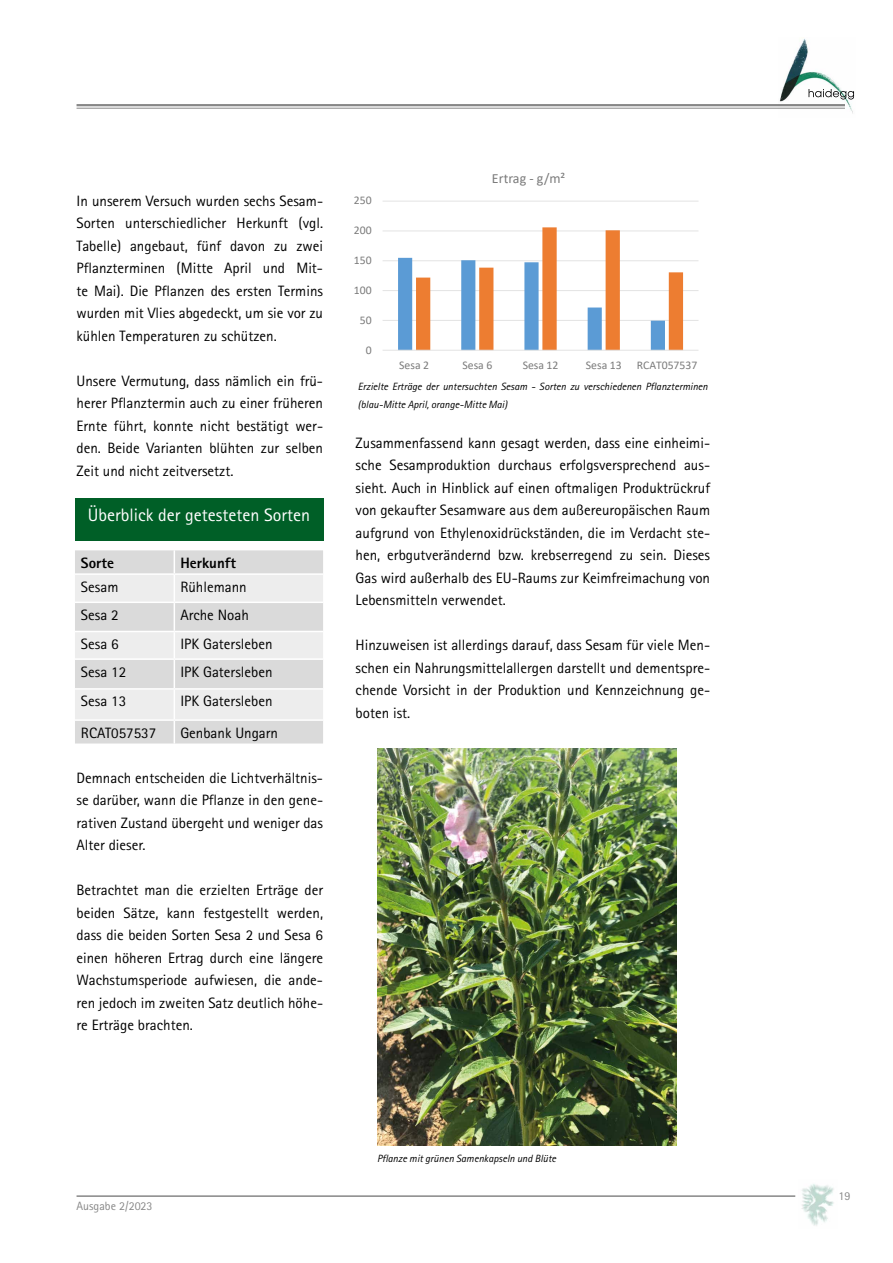
<style>
.page{position:relative;width:893px;height:1263px;background:#fff}
.page>*{position:absolute;margin:0;border:0;box-sizing:border-box;transform-origin:0 0}
.t1{font:18px "Rotis Sans Serif";color:#fff}
.t2{font:15px/22.5px "Rotis Sans Serif";color:#000;text-align:justify}
.t3{font:800 15px "Rotis Sans Serif";color:#000}
.t4{font:13.95px "Calibri";color:#7b7b7b}
.t5{font:12px "Rotis Sans Serif";color:#878787}
.t6{font:11.7px "Calibri";color:#7b7b7b}
.t7{font:italic 10.5px/18px "Rotis Sans Serif";color:#000}
</style>
<div class="page">
<hr style="left:77px;top:1195px;width:718px;height:2px;background:#878787">
<hr style="left:77px;top:104px;width:768px;height:2px;background:#878787">
<hr style="left:77px;top:108px;width:768px;height:1px;background:#878787">
<img style="left:801px;top:1184px;width:33px;height:42px">
<img style="left:778px;top:39px;width:77px;height:75px">
<img style="left:809px;top:89px;width:45px;height:11px">
<svg style="left:75px;top:550px;width:248px;height:193px;background:#e4e4e4"></svg>
<hr style="left:383px;top:320px;width:315px;height:1px;background:#e3e3e3">
<hr style="left:383px;top:290px;width:315px;height:1px;background:#e3e3e3">
<hr style="left:383px;top:260px;width:315px;height:1px;background:#e3e3e3">
<hr style="left:383px;top:231px;width:315px;height:1px;background:#e3e3e3">
<hr style="left:383px;top:201px;width:315px;height:1px;background:#e3e3e3">
<svg style="left:398px;top:227px;width:285px;height:123px"></svg>
<hr style="left:383px;top:350px;width:315px;height:1px;background:#e3e3e3">
<div style="left:75px;top:498px;width:248px;height:43px;background:#005f27"></div>
<img style="left:377px;top:749px;width:299px;height:396px">
<p class="t2" style="left:77px;top:189px;width:248px">In unserem Versuch wurden sechs Sesam-Sorten unterschiedlicher Herkunft (vgl.<br>Tabelle) angebaut, fünf davon zu zwei Pflanzterminen (Mitte April und Mit&shy;te Mai). Die Pflanzen des ersten Termins wurden mit Vlies abgedeckt, um sie vor zu kühlen Temperaturen zu schützen.</p>
<p class="t2" style="left:77px;top:369px;width:248px">Unsere Vermutung, dass nämlich ein frü&shy;herer Pflanztermin auch zu einer früheren Ernte führt, konnte nicht bestätigt wer&shy;den. Beide Varianten blühten zur selben Zeit und nicht zeitversetzt.</p>
<p class="t1" style="left:88px;top:504px;width:224px">Überblick der getesteten Sorten</p>
<p class="t3" style="left:81px;top:553px;width:35px">Sorte</p>
<p class="t3" style="left:180px;top:553px;width:57px">Herkunft</p>
<p class="t2" style="left:81px;top:575px;width:39px">Sesam</p>
<p class="t2" style="left:180px;top:575px;width:68px">Rühlemann</p>
<p class="t2" style="left:81px;top:603px;width:39px">Sesa 2</p>
<p class="t2" style="left:180px;top:603px;width:70px">Arche Noah</p>
<p class="t2" style="left:81px;top:632px;width:39px">Sesa 6</p>
<p class="t2" style="left:180px;top:632px;width:94px">IPK Gatersleben</p>
<p class="t2" style="left:81px;top:660px;width:47px">Sesa 12</p>
<p class="t2" style="left:180px;top:660px;width:94px">IPK Gatersleben</p>
<p class="t2" style="left:81px;top:690px;width:47px">Sesa 13</p>
<p class="t2" style="left:180px;top:690px;width:94px">IPK Gatersleben</p>
<p class="t2" style="left:81px;top:721px;width:77px">RCAT057537</p>
<p class="t2" style="left:180px;top:721px;width:99px">Genbank Ungarn</p>
<p class="t2" style="left:77px;top:766px;width:248px">Demnach entscheiden die Lichtverhältnis&shy;se darüber, wann die Pflanze in den gene&shy;rativen Zustand übergeht und weniger das Alter dieser.</p>
<p class="t2" style="left:77px;top:879px;width:248px">Betrachtet man die erzielten Erträge der beiden Sätze, kann festgestellt werden, dass die beiden Sorten Sesa 2 und Sesa 6 einen höheren Ertrag durch eine längere Wachstumsperiode aufwiesen, die ande&shy;ren jedoch im zweiten Satz deutlich höhe&shy;re Erträge brachten.</p>
<p class="t6" style="left:354px;top:192px;width:19px">250</p>
<p class="t6" style="left:354px;top:222px;width:19px">200</p>
<p class="t6" style="left:354px;top:252px;width:19px">150</p>
<p class="t6" style="left:354px;top:282px;width:19px">100</p>
<p class="t6" style="left:360px;top:312px;width:13px">50</p>
<p class="t6" style="left:366px;top:342px;width:7px">0</p>
<p class="t4" style="left:492px;top:169px;width:75px">Ertrag - g/m²</p>
<p class="t6" style="left:399px;top:357px;width:31px">Sesa 2</p>
<p class="t6" style="left:462px;top:357px;width:31px">Sesa 6</p>
<p class="t6" style="left:523px;top:357px;width:37px">Sesa 12</p>
<p class="t6" style="left:586px;top:357px;width:37px">Sesa 13</p>
<p class="t6" style="left:637px;top:357px;width:62px">RCAT057537</p>
<p class="t7" style="left:358px;top:378px;width:351px">Erzielte Erträge der untersuchten Sesam - Sorten zu verschiedenen Pflanzterminen (blau-Mitte April, orange-Mitte Mai)</p>
<p class="t2" style="left:356px;top:431px;width:356px">Zusammenfassend kann gesagt werden, dass eine einheimi&shy;sche Sesamproduktion durchaus erfolgsversprechend aus&shy;sieht. Auch in Hinblick auf einen oftmaligen Produktrückruf von gekaufter Sesamware aus dem außereuropäischen Raum aufgrund von Ethylenoxidrückständen, die im Verdacht ste&shy;hen, erbgutverändernd bzw. krebserregend zu sein. Dieses Gas wird außerhalb des EU-Raums zur Keimfreimachung von Lebensmitteln verwendet.</p>
<p class="t2" style="left:356px;top:634px;width:356px">Hinzuweisen ist allerdings darauf, dass Sesam für viele Men&shy;schen ein Nahrungsmittelallergen darstellt und dementspre&shy;chende Vorsicht in der Produktion und Kennzeichnung ge&shy;boten ist.</p>
<p class="t5" style="left:77px;top:1198px;width:77px">Ausgabe 2/2023</p>
<p class="t7" style="left:377px;top:1149px;width:181px">Pflanze mit grünen Samenkapseln und Blüte</p>
<p class="t5" style="left:839px;top:1189px;width:13px">19</p>
</div>
